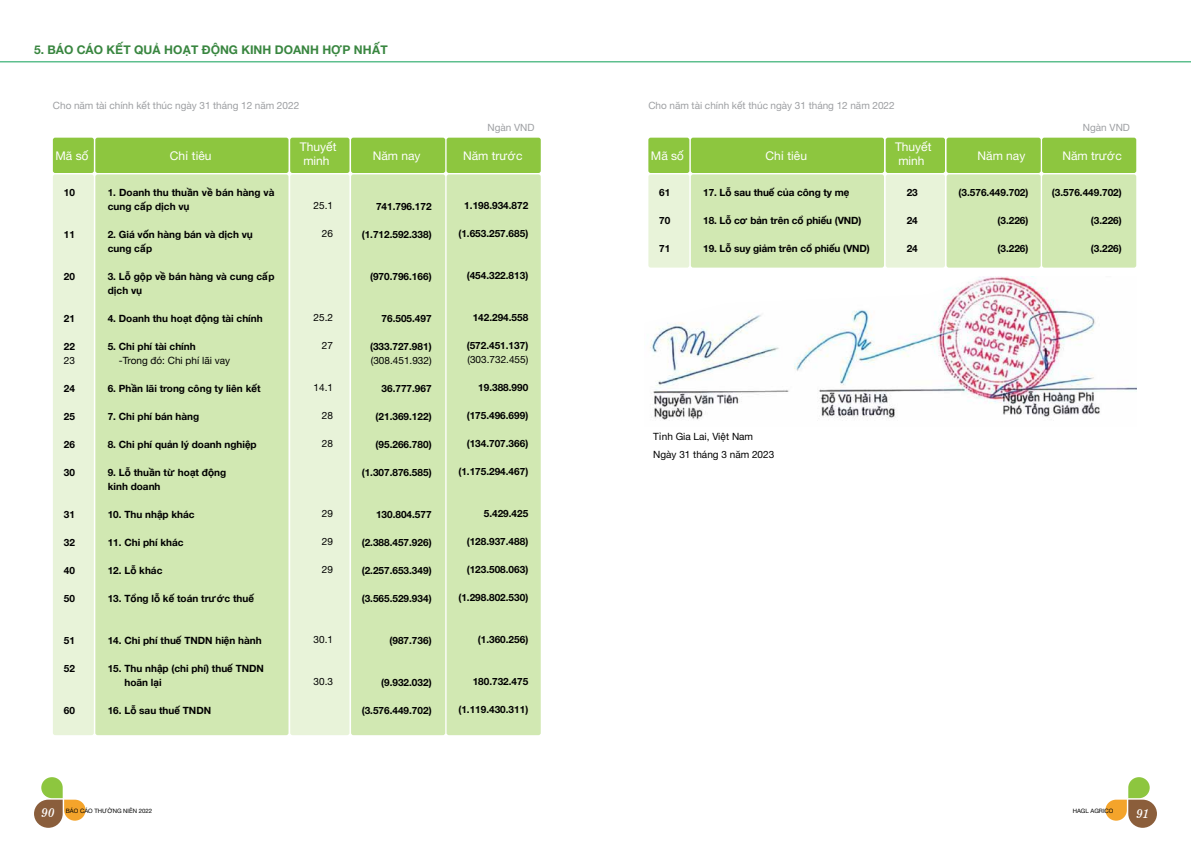
<style>
.page{position:relative;width:1191px;height:842px;background:#fff}
.page>*{position:absolute;margin:0;border:0;box-sizing:border-box;transform-origin:0 0}
.t1{font:12px/14px "Helvetica Neue";color:#fff}
.t2{font:700 12px "Helvetica Neue";color:#398640}
.t3{font:12px "News 701 BT Italic A";color:#fff}
.t4{font:700 10px/14px "Helvetica Neue";color:#000}
.t5{font:10px/17.7px "Helvetica Neue";color:#000}
.t6{font:10px "Helvetica Neue";color:#9d9fa2}
.t7{font:6px "Helvetica Neue";color:#000}
</style>
<div class="page">
<hr style="left:0;top:62px;width:1191px;height:1px;background:#0e9f56">
<div style="left:95px;top:138px;width:193px;height:35px;background:#8dc63f;border-radius:2px"></div>
<div style="left:53px;top:138px;width:41px;height:35px;background:#8dc63f;border-radius:2px"></div>
<div style="left:290px;top:138px;width:59px;height:35px;background:#8dc63f;border-radius:2px"></div>
<div style="left:446px;top:138px;width:95px;height:35px;background:#8dc63f;border-radius:2px"></div>
<div style="left:351px;top:138px;width:94px;height:35px;background:#8dc63f;border-radius:2px"></div>
<div style="left:691px;top:138px;width:193px;height:35px;background:#8dc63f;border-radius:2px"></div>
<div style="left:648px;top:138px;width:41px;height:35px;background:#8dc63f;border-radius:2px"></div>
<div style="left:885px;top:138px;width:60px;height:35px;background:#8dc63f;border-radius:2px"></div>
<div style="left:1042px;top:138px;width:94px;height:35px;background:#8dc63f;border-radius:2px"></div>
<div style="left:946px;top:138px;width:94px;height:35px;background:#8dc63f;border-radius:2px"></div>
<div style="left:95px;top:174px;width:193px;height:561px;background:#d1e8b2;border-radius:2px"></div>
<div style="left:53px;top:174px;width:41px;height:561px;background:#e8f3d9;border-radius:2px"></div>
<div style="left:290px;top:174px;width:59px;height:561px;background:#e8f3d9;border-radius:2px"></div>
<div style="left:446px;top:174px;width:95px;height:561px;background:#d1e8b2;border-radius:2px"></div>
<div style="left:351px;top:174px;width:94px;height:561px;background:#d1e8b2;border-radius:2px"></div>
<div style="left:691px;top:174px;width:193px;height:94px;background:#d1e8b2;border-radius:2px"></div>
<div style="left:648px;top:174px;width:41px;height:94px;background:#e8f3d9;border-radius:2px"></div>
<div style="left:885px;top:174px;width:60px;height:94px;background:#e8f3d9;border-radius:2px"></div>
<div style="left:1042px;top:174px;width:94px;height:94px;background:#d1e8b2;border-radius:2px"></div>
<div style="left:946px;top:174px;width:94px;height:94px;background:#d1e8b2;border-radius:2px"></div>
<svg style="left:34px;top:777px;width:52px;height:51px"></svg>
<svg style="left:1105px;top:777px;width:52px;height:51px"></svg>
<img style="left:650px;top:276px;width:486px;height:144px">
<svg style="left:650px;top:276px;width:340px;height:49px"></svg>
<p class="t2" style="left:34px;top:41px;width:355px">5. BÁO CÁO KẾT QUẢ HOẠT ĐỘNG KINH DOANH HỢP NHẤT</p>
<p class="t6" style="left:53px;top:98px;width:248px">Cho năm tài chính kết thúc ngày 31 tháng 12 năm 2022</p>
<p class="t6" style="left:648px;top:98px;width:248px">Cho năm tài chính kết thúc ngày 31 tháng 12 năm 2022</p>
<p class="t6" style="left:487px;top:120px;width:49px">Ngàn VND</p>
<p class="t6" style="left:1083px;top:120px;width:49px">Ngàn VND</p>
<p class="t1" style="left:300px;top:141px;width:38px">Thuyết minh</p>
<p class="t1" style="left:895px;top:141px;width:38px">Thuyết minh</p>
<p class="t1" style="left:55px;top:149px;width:34px">Mã số</p>
<p class="t1" style="left:170px;top:149px;width:43px">Chỉ tiêu</p>
<p class="t1" style="left:651px;top:149px;width:34px">Mã số</p>
<p class="t1" style="left:765px;top:149px;width:43px">Chỉ tiêu</p>
<p class="t1" style="left:373px;top:149px;width:49px">Năm nay</p>
<p class="t1" style="left:463px;top:149px;width:61px">Năm trước</p>
<p class="t1" style="left:977px;top:149px;width:49px">Năm nay</p>
<p class="t1" style="left:1062px;top:149px;width:61px">Năm trước</p>
<p class="t4" style="left:64px;top:185px;width:13px">10</p>
<p class="t4" style="left:64px;top:227px;width:13px">11</p>
<p class="t4" style="left:64px;top:269px;width:13px">20</p>
<p class="t4" style="left:64px;top:311px;width:13px">21</p>
<p class="t4" style="left:64px;top:339px;width:13px">22</p>
<p class="t5" style="left:64px;top:352px;width:13px">23</p>
<p class="t4" style="left:64px;top:381px;width:13px">24</p>
<p class="t4" style="left:64px;top:409px;width:13px">25</p>
<p class="t4" style="left:64px;top:437px;width:13px">26</p>
<p class="t4" style="left:64px;top:465px;width:13px">30</p>
<p class="t4" style="left:64px;top:507px;width:13px">31</p>
<p class="t4" style="left:64px;top:535px;width:13px">32</p>
<p class="t4" style="left:64px;top:563px;width:13px">40</p>
<p class="t4" style="left:64px;top:591px;width:13px">50</p>
<p class="t4" style="left:64px;top:633px;width:13px">51</p>
<p class="t4" style="left:64px;top:661px;width:13px">52</p>
<p class="t4" style="left:64px;top:703px;width:13px">60</p>
<p class="t4" style="left:108px;top:185px;width:168px">1. Doanh thu thuần về bán hàng và cung cấp dịch vụ</p>
<p class="t4" style="left:108px;top:227px;width:147px">2. Giá vốn hàng bán và dịch vụ cung cấp</p>
<p class="t4" style="left:108px;top:269px;width:168px">3. Lỗ gộp về bán hàng và cung cấp dịch vụ</p>
<p class="t4" style="left:108px;top:311px;width:156px">4. Doanh thu hoạt động tài chính</p>
<p class="t4" style="left:108px;top:339px;width:89px">5. Chi phí tài chính</p>
<p class="t5" style="left:119px;top:352px;width:113px">-Trong đó: Chi phí lãi vay</p>
<p class="t4" style="left:108px;top:381px;width:154px">6. Phần lãi trong công ty liên kết</p>
<p class="t4" style="left:108px;top:409px;width:93px">7. Chi phí bán hàng</p>
<p class="t4" style="left:108px;top:437px;width:150px">8. Chi phí quản lý doanh nghiệp</p>
<p class="t4" style="left:108px;top:465px;width:120px">9. Lỗ thuần từ hoạt động kinh doanh</p>
<p class="t4" style="left:108px;top:507px;width:88px">10. Thu nhập khác</p>
<p class="t4" style="left:108px;top:535px;width:77px">11. Chi phí khác</p>
<p class="t4" style="left:108px;top:563px;width:56px">12. Lỗ khác</p>
<p class="t4" style="left:108px;top:591px;width:148px">13. Tổng lỗ kế toán trước thuế</p>
<p class="t4" style="left:108px;top:633px;width:155px">14. Chi phí thuế TNDN hiện hành</p>
<p class="t4" style="left:124px;top:661px;width:141px;text-indent:-17px">15. Thu nhập (chi phí) thuế TNDN hoãn lại</p>
<p class="t4" style="left:108px;top:703px;width:105px">16. Lỗ sau thuế TNDN</p>
<p class="t5" style="left:313px;top:197px;width:21px">25.1</p>
<p class="t5" style="left:322px;top:225px;width:13px">26</p>
<p class="t5" style="left:313px;top:309px;width:21px">25.2</p>
<p class="t5" style="left:322px;top:337px;width:13px">27</p>
<p class="t5" style="left:313px;top:379px;width:21px">14.1</p>
<p class="t5" style="left:322px;top:407px;width:13px">28</p>
<p class="t5" style="left:322px;top:435px;width:13px">28</p>
<p class="t5" style="left:322px;top:505px;width:13px">29</p>
<p class="t5" style="left:322px;top:533px;width:13px">29</p>
<p class="t5" style="left:322px;top:561px;width:13px">29</p>
<p class="t5" style="left:313px;top:631px;width:21px">30.1</p>
<p class="t5" style="left:313px;top:673px;width:21px">30.3</p>
<p class="t4" style="left:376px;top:200px;width:57px">741.796.172</p>
<p class="t4" style="left:362px;top:228px;width:71px">(1.712.592.338)</p>
<p class="t4" style="left:370px;top:270px;width:63px">(970.796.166)</p>
<p class="t4" style="left:381px;top:312px;width:52px">76.505.497</p>
<p class="t4" style="left:370px;top:340px;width:63px">(333.727.981)</p>
<p class="t5" style="left:371px;top:352px;width:62px">(308.451.932)</p>
<p class="t4" style="left:381px;top:382px;width:52px">36.777.967</p>
<p class="t4" style="left:376px;top:410px;width:57px">(21.369.122)</p>
<p class="t4" style="left:376px;top:438px;width:57px">(95.266.780)</p>
<p class="t4" style="left:362px;top:466px;width:71px">(1.307.876.585)</p>
<p class="t4" style="left:376px;top:508px;width:57px">130.804.577</p>
<p class="t4" style="left:362px;top:536px;width:71px">(2.388.457.926)</p>
<p class="t4" style="left:362px;top:564px;width:71px">(2.257.653.349)</p>
<p class="t4" style="left:362px;top:592px;width:71px">(3.565.529.934)</p>
<p class="t4" style="left:389px;top:634px;width:44px">(987.736)</p>
<p class="t4" style="left:381px;top:676px;width:52px">(9.932.032)</p>
<p class="t4" style="left:362px;top:704px;width:71px">(3.576.449.702)</p>
<p class="t4" style="left:464px;top:199px;width:65px">1.198.934.872</p>
<p class="t4" style="left:458px;top:227px;width:71px">(1.653.257.685)</p>
<p class="t4" style="left:467px;top:269px;width:63px">(454.322.813)</p>
<p class="t4" style="left:472px;top:311px;width:57px">142.294.558</p>
<p class="t4" style="left:467px;top:339px;width:63px">(572.451.137)</p>
<p class="t5" style="left:467px;top:351px;width:62px">(303.732.455)</p>
<p class="t4" style="left:478px;top:381px;width:52px">19.388.990</p>
<p class="t4" style="left:467px;top:409px;width:63px">(175.496.699)</p>
<p class="t4" style="left:467px;top:437px;width:63px">(134.707.366)</p>
<p class="t4" style="left:458px;top:465px;width:71px">(1.175.294.467)</p>
<p class="t4" style="left:484px;top:507px;width:46px">5.429.425</p>
<p class="t4" style="left:467px;top:535px;width:63px">(128.937.488)</p>
<p class="t4" style="left:467px;top:563px;width:63px">(123.508.063)</p>
<p class="t4" style="left:458px;top:591px;width:71px">(1.298.802.530)</p>
<p class="t4" style="left:478px;top:633px;width:52px">(1.360.256)</p>
<p class="t4" style="left:472px;top:675px;width:57px">180.732.475</p>
<p class="t4" style="left:458px;top:703px;width:71px">(1.119.430.311)</p>
<p class="t4" style="left:659px;top:185px;width:13px">61</p>
<p class="t4" style="left:659px;top:213px;width:13px">70</p>
<p class="t4" style="left:659px;top:241px;width:13px">71</p>
<p class="t4" style="left:703px;top:185px;width:147px">17. Lỗ sau thuế của công ty mẹ</p>
<p class="t4" style="left:703px;top:213px;width:160px">18. Lỗ cơ bản trên cổ phiếu (VND)</p>
<p class="t4" style="left:703px;top:241px;width:168px">19. Lỗ suy giảm trên cổ phiếu (VND)</p>
<p class="t4" style="left:906px;top:185px;width:13px">23</p>
<p class="t4" style="left:906px;top:213px;width:13px">24</p>
<p class="t4" style="left:906px;top:241px;width:13px">24</p>
<p class="t4" style="left:958px;top:185px;width:71px">(3.576.449.702)</p>
<p class="t4" style="left:997px;top:213px;width:32px">(3.226)</p>
<p class="t4" style="left:997px;top:241px;width:32px">(3.226)</p>
<p class="t4" style="left:1052px;top:185px;width:71px">(3.576.449.702)</p>
<p class="t4" style="left:1090px;top:213px;width:32px">(3.226)</p>
<p class="t4" style="left:1090px;top:241px;width:32px">(3.226)</p>
<p class="t5" style="left:653px;top:428px;width:122px">Tỉnh Gia Lai, Việt Nam<br>Ngày 31 tháng 3 năm 2023</p>
<p class="t7" style="left:66px;top:806px;width:88px">BÁO CÁO THƯỜNG NIÊN 2022</p>
<p class="t7" style="left:1072px;top:806px;width:42px">HAGL AGRICO</p>
<p class="t3" style="left:42px;top:806px;width:15px">90</p>
<p class="t3" style="left:1136px;top:806px;width:15px">91</p>
</div>
